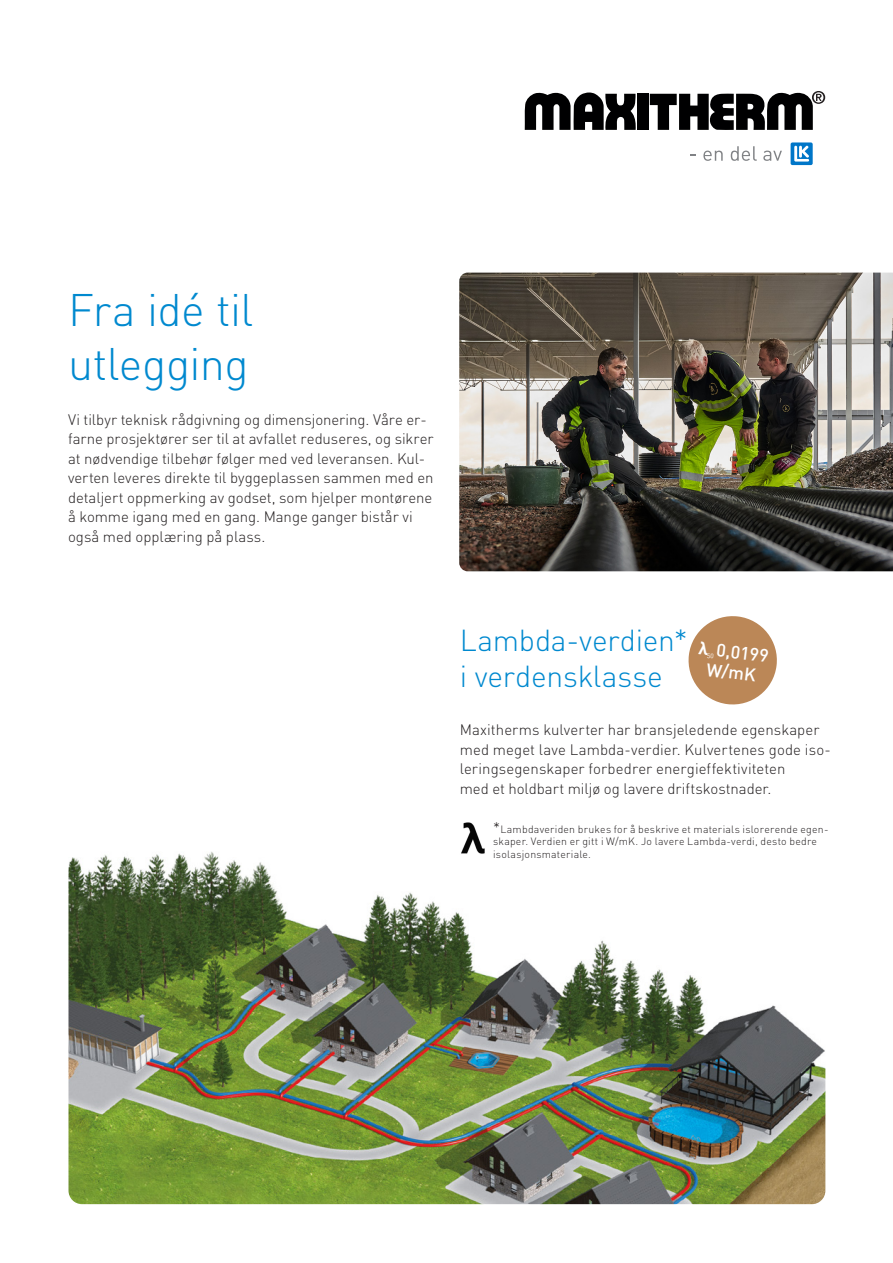
<style>
.page{position:relative;width:893px;height:1263px;background:#fff}
.page>*{position:absolute;margin:0;border:0;box-sizing:border-box;transform-origin:0 0}
.Heading_26_pkt{font:300 45px/54px "DIN Pro";letter-spacing:-.015em;color:#0089cf}
.Heading_26_pkt-2{font:300 30px/36px "DIN Pro";letter-spacing:-.01em;color:#0089cf}
.Heading{font:500 18px "DIN Pro";color:#fff}
.Body{font:300 15px/19.5px "DIN Pro";color:#231f20}
.Body-2{font:300 10.5px/12.6px "DIN Pro";letter-spacing:.02em;color:#231f20}
.s1{font-size:15px}
</style>
<div class="page">
<img style="left:68px;top:851px;width:757px;height:353px">
<img style="left:450px;top:822px;width:43px;height:36px">
<div style="left:637px;top:94px;width:11px;height:36px;background:#000001"></div>
<svg style="left:525px;top:92px;width:111px;height:38px"></svg>
<svg style="left:650px;top:91px;width:175px;height:39px"></svg>
<svg style="left:703px;top:151px;width:20px;height:10px"></svg>
<svg style="left:731px;top:146px;width:26px;height:15px"></svg>
<svg style="left:763px;top:151px;width:19px;height:10px"></svg>
<div style="left:791px;top:142px;width:22px;height:23px;background:#0076c8;border-radius:2px"></div>
<svg style="left:794px;top:146px;width:15px;height:16px"></svg>
<img style="left:459px;top:273px;width:434px;height:298px">
<svg style="left:688px;top:616px;width:89px;height:89px"></svg>
<p class="Heading_26_pkt" style="left:68px;top:279px;width:187px">Fra idé til utlegging</p>
<p class="Body" style="left:68px;top:408px;width:367px">Vi tilbyr teknisk rådgivning og dimensjonering. Våre er&shy;farne prosjektører ser til at avfallet reduseres, og sikrer at nødvendige tilbehør følger med ved leveransen. Kul&shy;verten leveres direkte til byggeplassen sammen med en detaljert oppmerking av godset, som hjelper montørene å komme igang med en gang. Mange ganger bistår vi også med opplæring på plass.</p>
<p class="Heading_26_pkt-2" style="left:460px;top:619px;width:229px">Lambda-verdien* i verdensklasse</p>
<p class="Body" style="left:460px;top:719px;width:373px">Maxitherms kulverter har bransjeledende egenskaper med meget lave Lambda-verdier. Kulvertenes gode iso&shy;leringsegenskaper forbedrer energieffektiviteten<br>med et holdbart miljø og lavere driftskostnader.</p>
<p class="Body-2" style="left:493px;top:822px;width:337px"><span class="s1">*</span>Lambdaveriden brukes for å beskrive et materials islorerende egen&shy;skaper. Verdien er gitt i W/mK. Jo lavere Lambda-verdi, desto bedre isolasjonsmateriale.</p>
<p class="Heading" style="left:718px;top:635px;width:54px;rotate:7deg">0,0199</p>
<p class="Heading" style="left:708px;top:655px;width:51px;rotate:7deg">W/mK</p>
</div>
